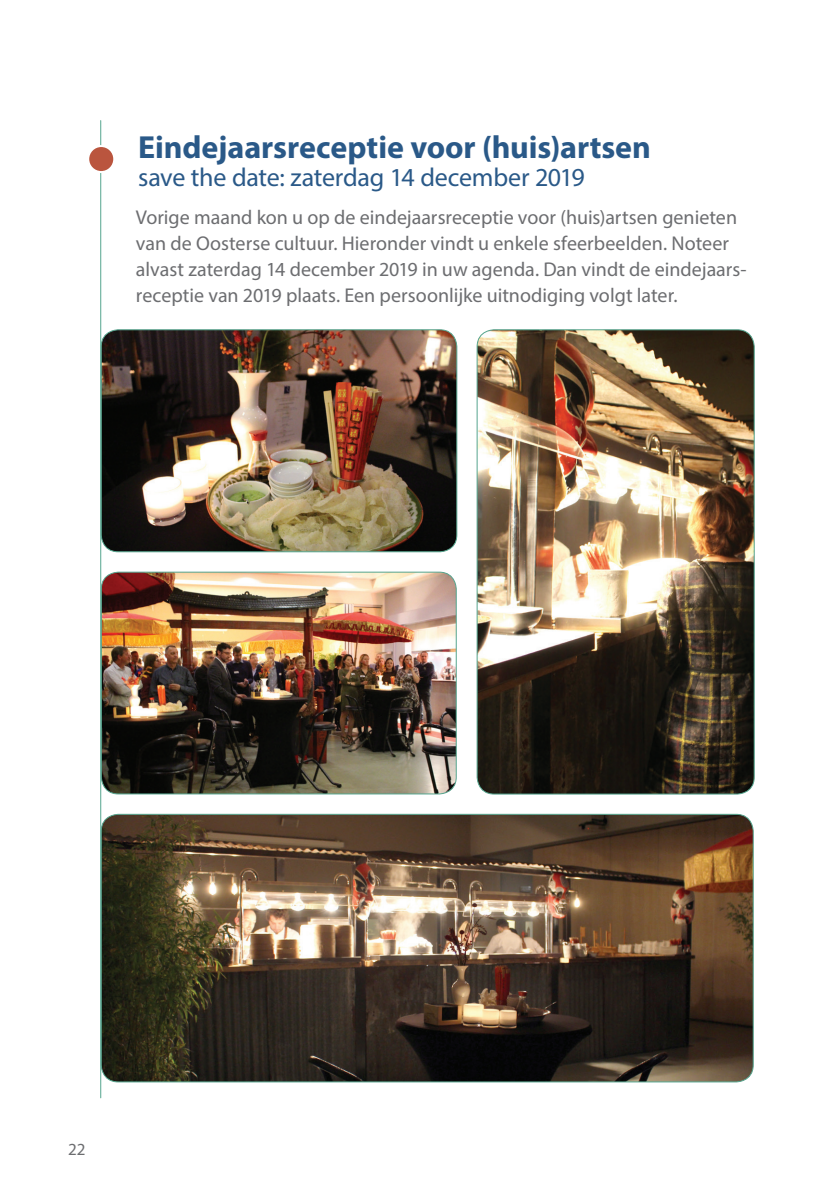
<style>
.page{position:relative;width:840px;height:1191px;background:#fff}
.page>*{position:absolute;margin:0;border:0;box-sizing:border-box;transform-origin:0 0}
.t1{font:700 32px "Myriad Pro";letter-spacing:-.005em;color:#2a5988}
.t2{font:26px "Myriad Pro";letter-spacing:-.01em;color:#2a5988}
.t3{font:20px/26px "Myriad Pro";color:#6c6d70}
.t4{font:17px "Myriad Pro";color:#6c6d70}
</style>
<div class="page">
<hr style="left:100px;top:121px;width:1px;height:976px;background:#55a58e">
<div style="left:88px;top:146px;width:26px;height:26px;background:#ba553e;border-radius:50%"></div>
<div style="left:87px;top:145px;width:28px;height:28px;border:2px solid #fff;border-radius:50%"></div>
<img style="left:101px;top:330px;width:355px;height:222px">
<div style="left:101px;top:329px;width:356px;height:223px;border:1px solid #55a58e;border-radius:17px"></div>
<img style="left:101px;top:572px;width:355px;height:222px">
<div style="left:101px;top:571px;width:355px;height:223px;border:1px solid #55a58e;border-radius:17px"></div>
<img style="left:478px;top:330px;width:275px;height:464px">
<div style="left:476px;top:329px;width:278px;height:465px;border:1px solid #55a58e;border-radius:17px"></div>
<img style="left:101px;top:814px;width:651px;height:268px">
<div style="left:101px;top:814px;width:652px;height:268px;border:1px solid #55a58e;border-radius:17px"></div>
<h1 class="t1" style="left:138px;top:126px;width:514px">Eindejaarsreceptie voor (huis)artsen</h1>
<h2 class="t2" style="left:138px;top:161px;width:448px">save the date: zaterdag 14 december 2019</h2>
<p class="t3" style="left:136px;top:204px;width:612px">Vorige maand kon u op de eindejaarsreceptie voor (huis)artsen genieten van de Oosterse cultuur. Hieronder vindt u enkele sfeerbeelden. Noteer alvast zaterdag 14 december 2019 in uw agenda. Dan vindt de eindejaars&shy;receptie van 2019 plaats. Een persoonlijke uitnodiging volgt later.</p>
<p class="t4" style="left:68px;top:1138px;width:19px">22</p>
</div>
